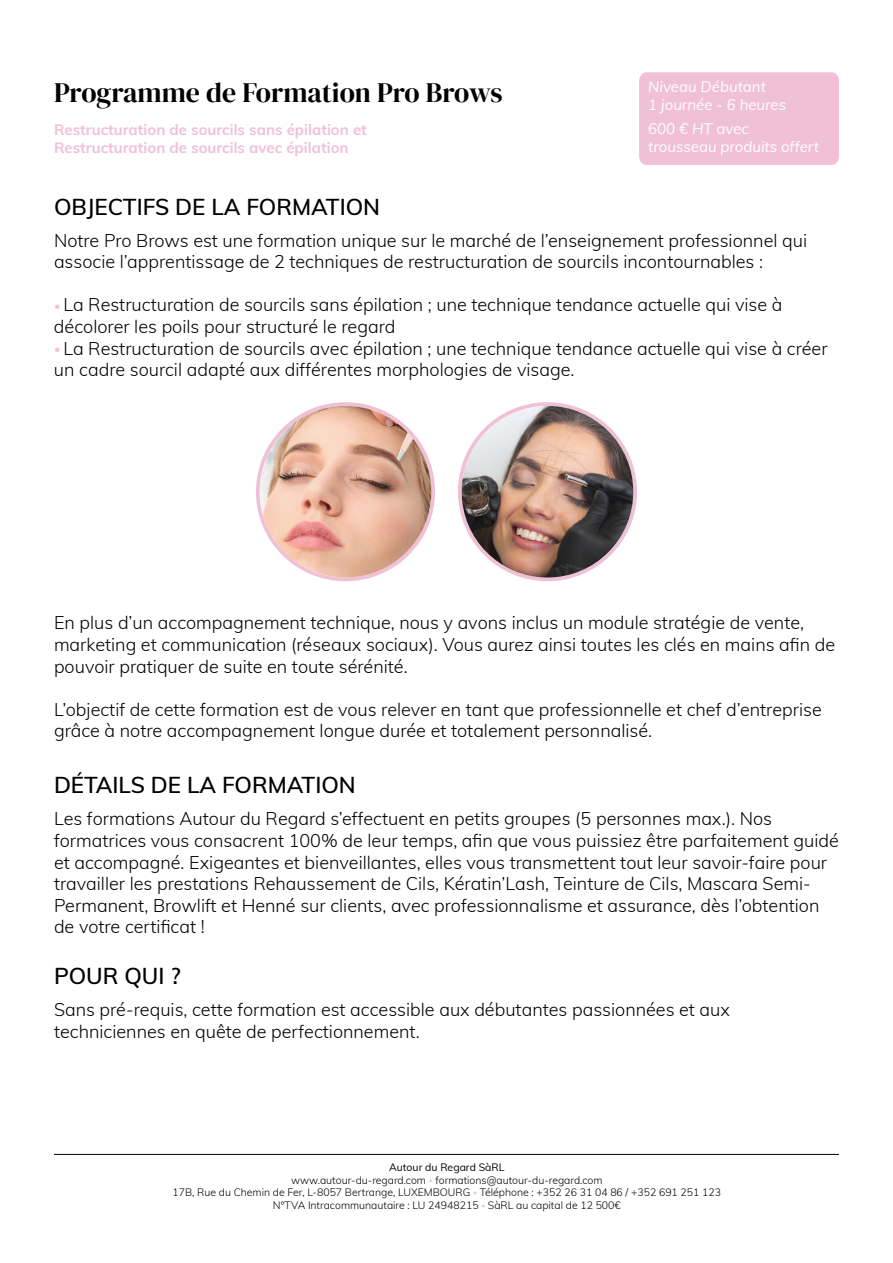
<style>
.page{position:relative;width:893px;height:1263px;background:#fff}
.page>*{position:absolute;margin:0;border:0;box-sizing:border-box;transform-origin:0 0}
.t1{font:27.9px "DM Serif Display";color:#000}
.t2{font:600 22.5px "Muli";color:#000}
.t3{font:300 18px/21.6px "Muli";color:#000}
.t4{font:700 15px/18px "Muli";color:#f0c0d7}
.t5{font:italic 15px/18px "Muli";color:#fff}
.t6{font:300 10.5px/12.6px "Muli";color:#000;text-align:center}
.s1{font-size:12px;color:#f0c0d7}
.s2{font-weight:400}
.s3{font-size:7.5px;color:#f0c0d7}
</style>
<div class="page">
<div style="left:639px;top:72px;width:200px;height:93px;background:#f0c0d7"></div>
<hr style="left:54px;top:1154px;width:785px;height:1px;background:#000">
<svg style="left:256px;top:402px;width:179px;height:179px;fill:#f0c0d7"></svg>
<img style="left:260px;top:406px;width:171px;height:171px;border-radius:86px">
<svg style="left:458px;top:402px;width:179px;height:179px;fill:#f0c0d7"></svg>
<img style="left:462px;top:406px;width:171px;height:171px;border-radius:86px">
<h1 class="t1" style="left:54px;top:77px;width:450px">Programme de Formation Pro Brows</h1>
<p class="t5" style="left:648px;top:76px;width:139px">Niveau Débutant<br>1 journée - 6 heures</p>
<p class="t5" style="left:648px;top:118px;width:172px">600 € HT avec trousseau produits offert</p>
<p class="t4" style="left:54px;top:120px;width:314px">Restructuration de sourcils sans épilation et<br>Restructuration de sourcils avec épilation</p>
<p class="t2" style="left:54px;top:191px;width:328px">OBJECTIFS DE LA FORMATION</p>
<p class="t3" style="left:54px;top:228px;width:755px">Notre Pro Brows est une formation unique sur le marché de l’enseignement professionnel qui associe l’apprentissage de 2 techniques de restructuration de sourcils incontournables :</p>
<p class="t3" style="left:54px;top:293px;width:730px"><span class="s1">•</span> La Restructuration de sourcils sans épilation ; une technique tendance actuelle qui vise à décolorer les poils pour structuré le regard</p>
<p class="t3" style="left:54px;top:336px;width:775px"><span class="s1">•</span> La Restructuration de sourcils avec épilation ; une technique tendance actuelle qui vise à créer un cadre sourcil adapté aux différentes morphologies de visage.</p>
<p class="t3" style="left:54px;top:611px;width:783px">En plus d’un accompagnement technique, nous y avons inclus un module stratégie de vente, marketing et communication (réseaux sociaux). Vous aurez ainsi toutes les clés en mains afin de pouvoir pratiquer de suite en toute sérénité.</p>
<p class="t3" style="left:54px;top:698px;width:769px">L’objectif de cette formation est de vous relever en tant que professionnelle et chef d’entreprise grâce à notre accompagnement longue durée et totalement personnalisé.</p>
<p class="t2" style="left:54px;top:769px;width:303px">DÉTAILS DE LA FORMATION</p>
<p class="t3" style="left:54px;top:807px;width:786px">Les formations Autour du Regard s’effectuent en petits groupes (5 personnes max.). Nos formatrices vous consacrent 100% de leur temps, afin que vous puissiez être parfaitement guidé et accompagné. Exigeantes et bienveillantes, elles vous transmettent tout leur savoir-faire pour travailler les prestations Rehaussement de Cils, Kératin’Lash, Teinture de Cils, Mascara Semi-Permanent, Browlift et Henné sur clients, avec professionnalisme et assurance, dès l’obtention de votre certificat !</p>
<p class="t2" style="left:54px;top:959px;width:128px">POUR QUI ?</p>
<p class="t3" style="left:54px;top:998px;width:677px">Sans pré-requis, cette formation est accessible aux débutantes passionnées et aux techniciennes en quête de perfectionnement.</p>
<p class="t6" style="left:173px;top:1160px;width:550px"><span class="s2">Autour du Regard SàRL<br></span>www.autour-du-regard.com <span class="s3">•</span> formations@autour-du-regard.com<br>17B, Rue du Chemin de Fer, L-8057 Bertrange, LUXEMBOURG <span class="s3">•</span> Téléphone : +352 26 31 04 86 / +352 691 251 123<br>N°TVA Intracommunautaire : LU 24948215 <span class="s3">•</span> SàRL au capital de 12 500€</p>
</div>
